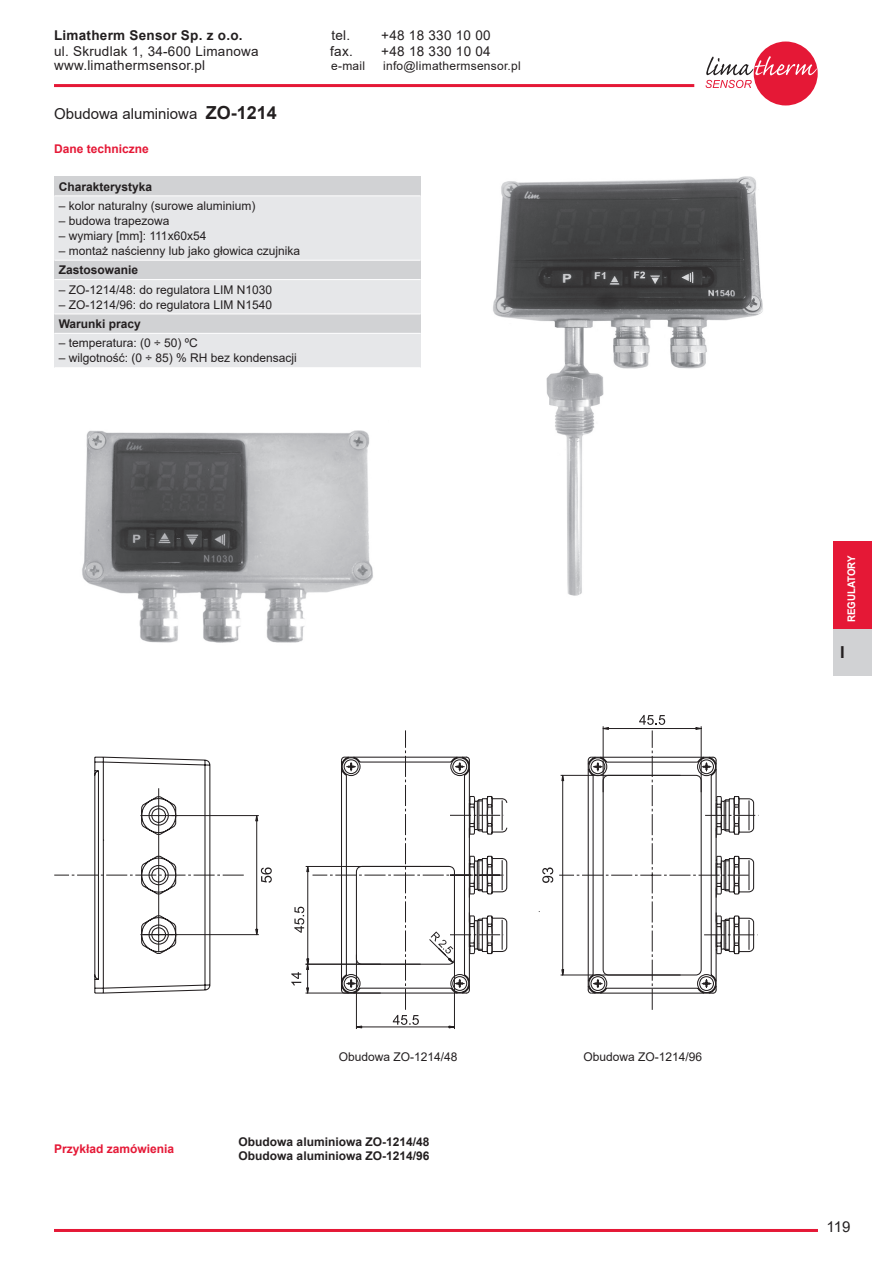
<style>
.page{position:relative;width:872px;height:1263px;background:#fff}
.page>*{position:absolute;margin:0;border:0;box-sizing:border-box;transform-origin:0 0}
.t1{font:700 16.5px "Arial";color:#231f20}
.t2{font:15px "Arial";color:#231f20}
.t3{font:13.5px "Arial";letter-spacing:.02em;color:#231f20}
.t4{font:700 13.5px "Arial";letter-spacing:.02em;color:#231f20}
.t5{font:12px "Arial";color:#231f20}
.t6{font:700 12px/13.5px "Arial";color:#231f20}
.t7{font:700 12px "Arial";color:#e51836}
.t8{font:12px "Arial";letter-spacing:.02em;color:#231f20}
.t9{font:700 10.5px "Arial";color:#fff;scale:.93 1}
.s1{font-weight:700;font-size:18px}
</style>
<div class="page">
<hr style="left:54px;top:1229px;width:764px;height:3px;background:#e51836">
<div style="left:753px;top:42px;width:64px;height:63px;background:#e51836;border-radius:50%"></div>
<svg style="left:705px;top:56px;width:112px;height:32px"></svg>
<hr style="left:54px;top:84px;width:640px;height:3px;background:#e51836">
<div style="left:833px;top:541px;width:39px;height:88px;background:#e51836"></div>
<div style="left:833px;top:629px;width:39px;height:46px;background:#d1d2d4"></div>
<div style="left:54px;top:176px;width:366px;height:20px;background:#d1d2d4"></div>
<div style="left:54px;top:196px;width:366px;height:64px;background:#e6e7e9"></div>
<div style="left:54px;top:260px;width:366px;height:20px;background:#d1d2d4"></div>
<div style="left:54px;top:280px;width:366px;height:34px;background:#e6e7e9"></div>
<div style="left:54px;top:314px;width:366px;height:19px;background:#d1d2d4"></div>
<div style="left:54px;top:333px;width:366px;height:35px;background:#e6e7e9"></div>
<hr style="left:54px;top:195px;width:366px;height:1px;background:#fff">
<hr style="left:54px;top:260px;width:366px;height:1px;background:#fff">
<hr style="left:54px;top:279px;width:366px;height:1px;background:#fff">
<hr style="left:54px;top:314px;width:366px;height:1px;background:#fff">
<hr style="left:54px;top:333px;width:366px;height:1px;background:#fff">
<hr style="left:54px;top:367px;width:366px;height:1px;background:#fff">
<img style="left:82px;top:430px;width:291px;height:213px">
<img style="left:493px;top:176px;width:270px;height:420px">
<hr style="left:356px;top:954px;width:1px;height:75px;background:#231f20">
<hr style="left:454px;top:952px;width:1px;height:77px;background:#231f20">
<svg style="left:54px;top:756px;width:157px;height:238px"></svg>
<hr style="left:158px;top:788px;width:1px;height:164px;background:#231f20">
<svg style="left:140px;top:795px;width:119px;height:160px"></svg>
<hr style="left:171px;top:815px;width:88px;height:1px;background:#231f20">
<hr style="left:171px;top:934px;width:88px;height:1px;background:#231f20">
<svg style="left:255px;top:815px;width:17px;height:120px"></svg>
<svg style="left:291px;top:715px;width:467px;height:313px"></svg>
<p class="t4" style="left:54px;top:26px;width:190px">Limatherm Sensor Sp. z o.o.</p>
<p class="t3" style="left:331px;top:26px;width:20px">tel.</p>
<p class="t3" style="left:381px;top:26px;width:111px">+48 18 330 10 00</p>
<p class="t3" style="left:54px;top:42px;width:206px">ul. Skrudlak 1, 34-600 Limanowa</p>
<p class="t3" style="left:330px;top:42px;width:24px">fax.</p>
<p class="t3" style="left:381px;top:42px;width:111px">+48 18 330 10 04</p>
<p class="t3" style="left:54px;top:56px;width:153px">www.limathermsensor.pl</p>
<p class="t5" style="left:331px;top:58px;width:35px">e-mail</p>
<p class="t8" style="left:383px;top:58px;width:139px">info@limathermsensor.pl</p>
<p class="t2" style="left:54px;top:104px;width:224px">Obudowa aluminiowa <span class="s1">ZO-1214</span></p>
<p class="t7" style="left:54px;top:140px;width:96px">Dane techniczne</p>
<p class="t6" style="left:59px;top:180px;width:95px">Charakterystyka</p>
<p class="t5" style="left:59px;top:197px;width:198px">– kolor naturalny (surowe aluminium)</p>
<p class="t5" style="left:59px;top:212px;width:112px">– budowa trapezowa</p>
<p class="t5" style="left:59px;top:227px;width:149px">– wymiary [mm]: 111x60x54</p>
<p class="t5" style="left:59px;top:242px;width:243px">– montaż naścienny lub jako głowica czujnika</p>
<p class="t6" style="left:59px;top:263px;width:81px">Zastosowanie</p>
<p class="t5" style="left:59px;top:281px;width:215px">– ZO-1214/48: do regulatora LIM N1030</p>
<p class="t5" style="left:59px;top:296px;width:215px">– ZO-1214/96: do regulatora LIM N1540</p>
<p class="t6" style="left:59px;top:317px;width:84px">Warunki pracy</p>
<p class="t5" style="left:59px;top:335px;width:141px">– temperatura: (0 ÷ 50) ºC</p>
<p class="t5" style="left:59px;top:350px;width:240px">– wilgotność: (0 ÷ 85) % RH bez kondensacji</p>
<p class="t9" style="left:844px;top:622px;width:73px;rotate:-90deg">REGULATORY</p>
<h1 class="t1" style="left:840px;top:641px;width:6px">I</h1>
<p class="t5" style="left:339px;top:1048px;width:120px">Obudowa ZO-1214/48</p>
<p class="t5" style="left:583px;top:1048px;width:120px">Obudowa ZO-1214/96</p>
<p class="t7" style="left:54px;top:1140px;width:122px">Przykład zamówienia</p>
<p class="t6" style="left:239px;top:1135px;width:192px">Obudowa aluminiowa ZO-1214/48<br>Obudowa aluminiowa ZO-1214/96</p>
<p class="t2" style="left:826px;top:1216px;width:25px">119</p>
</div>
